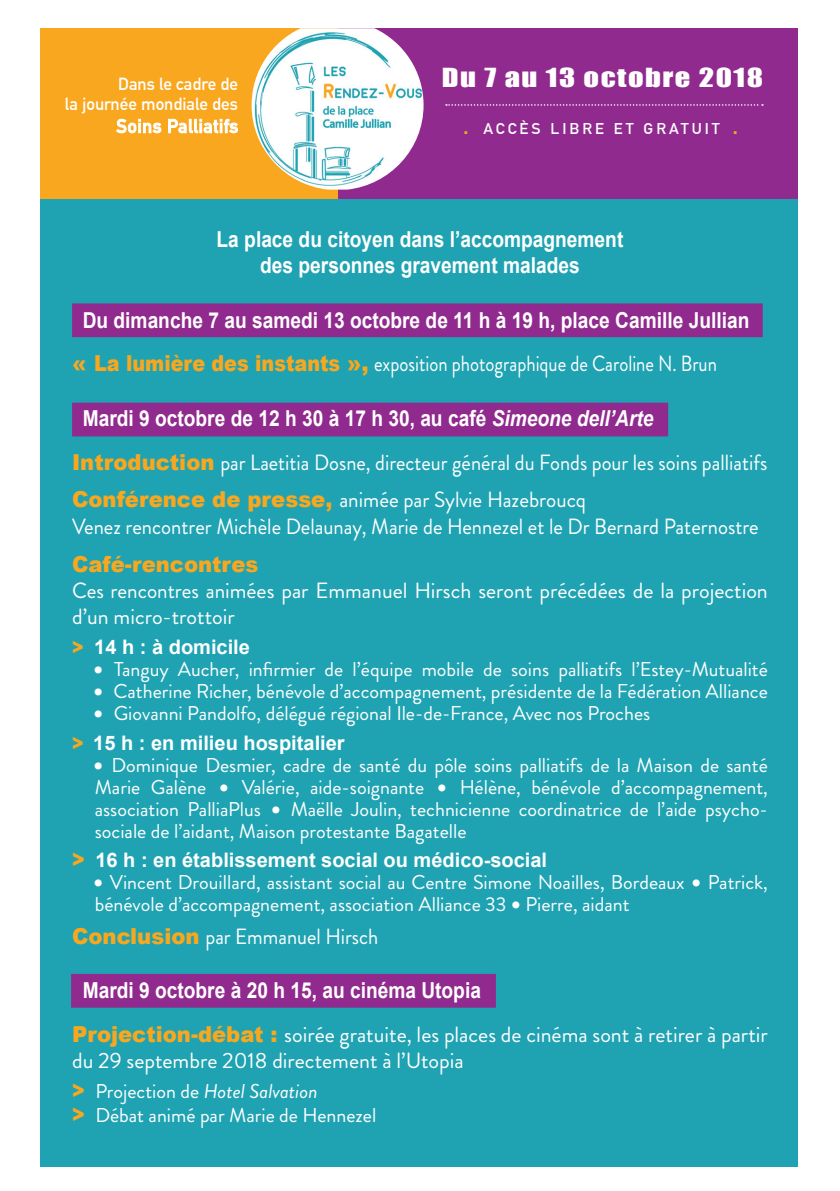
<style>
.page{position:relative;width:840px;height:1191px;background:#fff}
.page>*{position:absolute;margin:0;border:0;box-sizing:border-box;transform-origin:0 0}
.t1{font:24.2px "Impact";letter-spacing:.05em;color:#fff;scale:1.26 1}
.t2{font:700 22px/26.4px "Arial";color:#fff;text-align:center;scale:.87 1}
.t3{font:22px/37.8px "Brandon Grotesque";color:#fff;scale:.93 1}
.t4{font:22px/26.4px "Brandon Grotesque";color:#fff}
.t5{font:22px/26.4px "Brandon Grotesque";color:#fff;scale:.96 1}
.t6{font:22px "Brandon Grotesque";color:#fff;scale:.94 1}
.t7{font:22px "Brandon Grotesque";color:#fff;scale:.85 1}
.t8{font:900 22px "Arial";color:#f9a71e;scale:.96 1}
.t9{font:20px/22px "Brandon Grotesque";color:#fff}
.t10{font:700 20px "Arial";color:#fff}
.t11{font:700 17.2px/19.2px "DIN Alternate";color:#fff;text-align:right}
.t12{font:700 15.2px "DIN Alternate";letter-spacing:.19em;color:#fff;scale:1.04 1}
.s1{font-size:25.4px;color:#f9a71e}
.s2{font-family:"Arial";font-weight:900;color:#f9a71e}
.s3{font-style:italic}
.s4{font-weight:900;color:#f9a71e}
.s5{font-weight:900;font-size:22px;color:#f9a71e}
.s6{font-family:"Arial";font-weight:900;font-size:22px;color:#f9a71e}
</style>
<div class="page">
<div style="left:40px;top:29px;width:337px;height:179px;background:#f9a71e"></div>
<div style="left:337px;top:29px;width:460px;height:179px;background:#902a8e"></div>
<div style="left:40px;top:199px;width:757px;height:967px;background:#1fa3b2"></div>
<div style="left:71px;top:974px;width:424px;height:33px;background:#902a8e"></div>
<svg style="left:116px;top:118px;width:122px;height:16px"></svg>
<svg style="left:445px;top:104px;width:317px;height:2px"></svg>
<img style="left:251px;top:28px;width:172px;height:162px">
<div style="left:72px;top:403px;width:595px;height:33px;background:#902a8e"></div>
<div style="left:72px;top:303px;width:690px;height:34px;background:#902a8e;border:2px solid #902a8e"></div>
<p class="t11" style="left:65px;top:74px;width:174px">Dans le cadre de<br>la journée mondiale des</p>
<p class="t1" style="left:441px;top:59px;width:256px">Du 7 au 13 octobre 2018</p>
<p class="t12" style="left:462px;top:117px;width:266px"><span class="s1">.</span> ACCÈS LIBRE ET GRATUIT <span class="s1">.</span></p>
<p class="t2" style="left:216px;top:227px;width:469px">La place du citoyen dans l’accompagnement des personnes gravement malades</p>
<p class="t2" style="left:83px;top:308px;width:767px">Du dimanche 7 au samedi 13 octobre de 11 h à 19 h, place Camille Jullian</p>
<p class="t7" style="left:72px;top:349px;width:759px"><span class="s2">« La lumière des instants »,</span> exposition photographique de Caroline N. Brun</p>
<p class="t2" style="left:83px;top:406px;width:657px">Mardi 9 octobre de 12 h 30 à 17 h 30, au café <span class="s3">Simeone dell’Arte</span></p>
<p class="t3" style="left:72px;top:443px;width:748px"><span class="s2">Introduction</span> par Laetitia Dosne, directeur général du Fonds pour les soins palliatifs<br><span class="s2">Conférence de presse,</span> animée par Sylvie Hazebroucq</p>
<p class="t6" style="left:72px;top:511px;width:731px">Venez rencontrer Michèle Delaunay, Marie de Hennezel et le Dr Bernard Paternostre</p>
<p class="t8" style="left:72px;top:548px;width:195px">Café-rencontres</p>
<p class="t5" style="left:72px;top:577px;width:726px">Ces rencontres animées par Emmanuel Hirsch seront précédées de la projection d’un micro-trottoir</p>
<p class="t10" style="left:72px;top:634px;width:179px"><span class="s4">&gt;</span> 14 h : à domicile</p>
<p class="t9" style="left:95px;top:658px;width:674px">■ Tanguy Aucher, infirmier de l’équipe mobile de soins palliatifs l’Estey-Mutualité</p>
<p class="t9" style="left:95px;top:680px;width:674px">■ Catherine Richer, bénévole d’accompagnement, présidente de la Fédération Alliance</p>
<p class="t9" style="left:95px;top:702px;width:556px">■ Giovanni Pandolfo, délégué régional Ile-de-France, Avec nos Proches</p>
<p class="t10" style="left:72px;top:729px;width:274px"><span class="s4">&gt;</span> 15 h : en milieu hospitalier</p>
<p class="t9" style="left:95px;top:754px;width:674px">■ Dominique Desmier, cadre de santé du pôle soins palliatifs de la Maison de santé<br>Marie Galène</p>
<p class="t9" style="left:220px;top:776px;width:205px">■ Valérie, aide-soignante</p>
<p class="t9" style="left:438px;top:776px;width:331px">■ Hélène, bénévole d’accompagnement,</p>
<p class="t9" style="left:95px;top:798px;width:168px">association PalliaPlus</p>
<p class="t9" style="left:95px;top:798px;width:674px;text-indent:177px">■ Maëlle Joulin, technicienne coordinatrice de l’aide psycho&shy;sociale de l’aidant, Maison protestante Bagatelle</p>
<p class="t10" style="left:72px;top:847px;width:476px"><span class="s5">&gt;</span> 16 h : en établissement social ou médico-social</p>
<p class="t9" style="left:95px;top:872px;width:674px">■ Vincent Drouillard, assistant social au Centre Simone Noailles, Bordeaux ■ Patrick, bénévole d’accompagnement, association Alliance 33 ■ Pierre, aidant</p>
<p class="t3" style="left:72px;top:917px;width:330px"><span class="s2">Conclusion</span> par Emmanuel Hirsch</p>
<p class="t2" style="left:83px;top:978px;width:459px">Mardi 9 octobre à 20 h 15, au cinéma Utopia</p>
<p class="t4" style="left:72px;top:1021px;width:697px"><span class="s2">Projection-débat :</span> soirée gratuite, les places de cinéma sont à retirer à partir du 29 septembre 2018 directement à l’Utopia</p>
<p class="t9" style="left:72px;top:1079px;width:305px;line-height:24px"><span class="s6">&gt;</span> Projection de <span class="s3">Hotel Salvation<br></span><span class="s6">&gt;</span> Débat animé par Marie de Hennezel</p>
</div>
